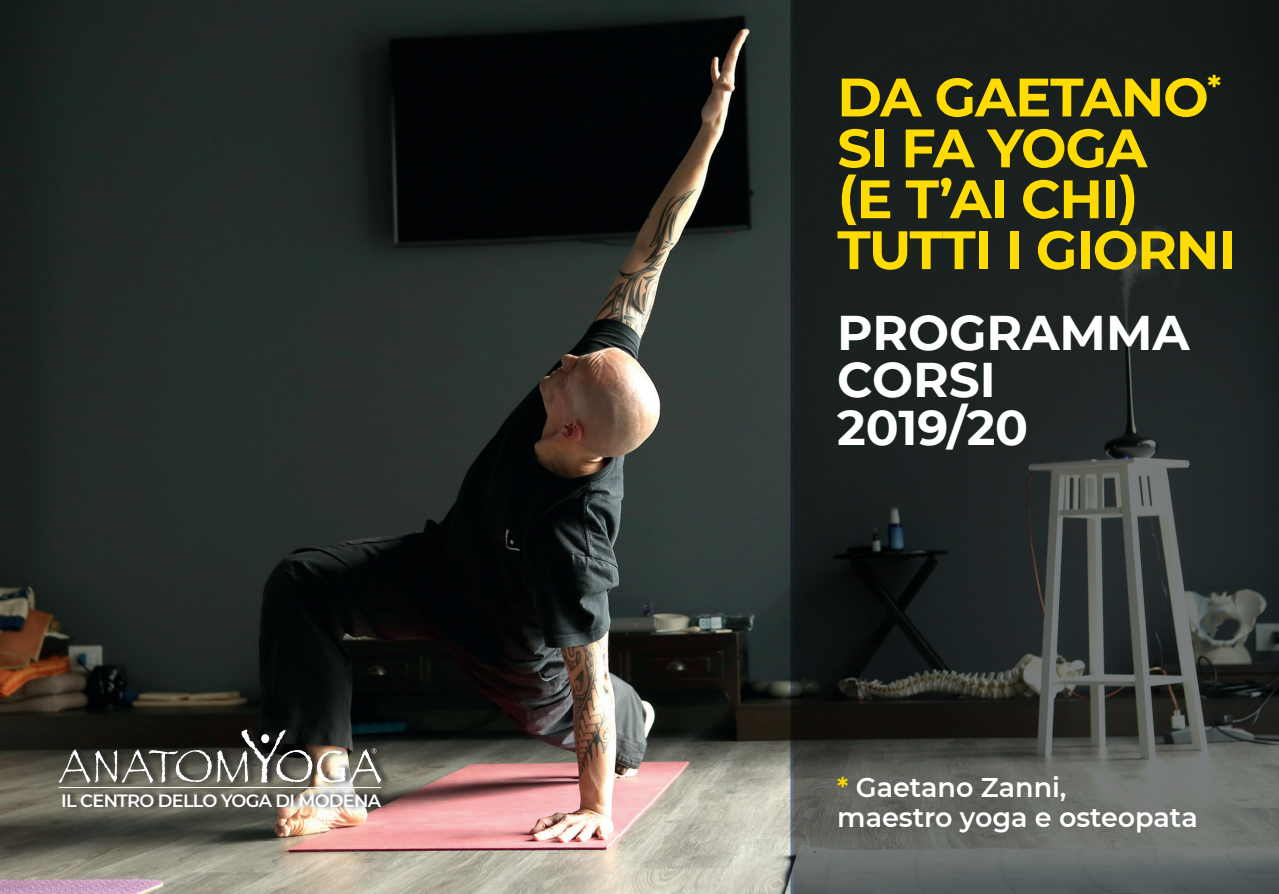
<style>
.page{position:relative;width:1279px;height:894px;background:#fff}
.page>*{position:absolute;margin:0;border:0;box-sizing:border-box;transform-origin:0 0}
.t1{font:700 54px/51px "Montserrat";letter-spacing:-.02em;color:#ffdc01}
.t2{font:700 48.6px/47.4px "Montserrat";color:#fff}
.t3{font:600 27px/30px "Montserrat";color:#fff}
.t4{font:600 17.7px "Montserrat";letter-spacing:-.04em;color:#fff}
.s1{color:#ffdb01}
</style>
<div class="page">
<img style="left:0;top:0;width:790px;height:893px">
<svg style="left:790px;top:0;width:488px;height:893px;background:#2b302f"></svg>
<div style="left:59px;top:724px;width:330px;height:62px;background:#231f20;opacity:.95"></div>
<svg style="left:59px;top:729px;width:322px;height:52px;background:#54534d"></svg>
<div style="left:62px;top:788px;width:328px;height:22px;background:#231f20;opacity:.95"></div>
<div style="left:58px;top:781px;width:331px;height:11px;background:#231f20;opacity:.95"></div>
<hr style="left:59px;top:787px;width:322px;height:1px;background:#fff">
<svg style="left:0;top:0;width:5px;height:3px"></svg>
<p class="t4" style="left:61px;top:787px;width:321px">IL CENTRO DELLO YOGA DI MODENA</p>
<p class="t1" style="left:837px;top:69px;width:400px">DA GAETANO<sup>*<br></sup>SI FA YOGA<br>(E T’AI CHI)<br>TUTTI I GIORNI</p>
<p class="t2" style="left:837px;top:306px;width:354px">PROGRAMMA<br>CORSI<br>2019/20</p>
<p class="t3" style="left:837px;top:771px;width:362px"><span class="s1">*</span> Gaetano Zanni,<br>maestro yoga e osteopata</p>
</div>
